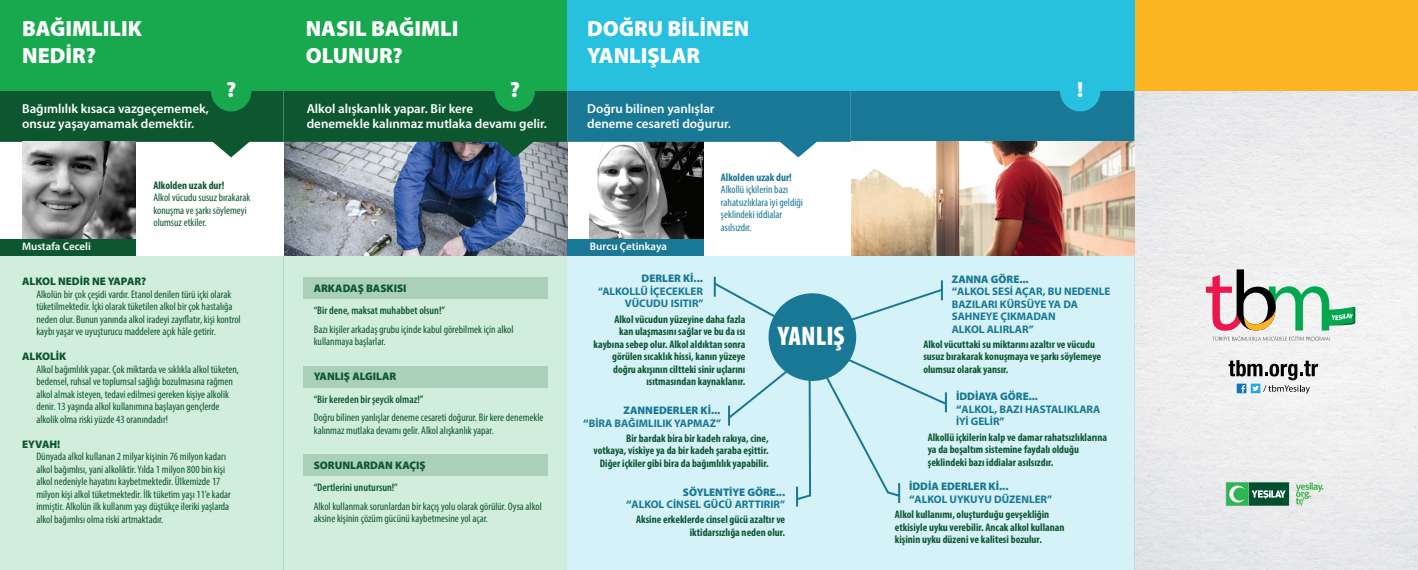
<style>
.page{position:relative;width:1418px;height:570px;background:#fff}
.page>*{position:absolute;margin:0;border:0;box-sizing:border-box;transform-origin:0 0}
.t1{font:900 condensed 27px "Myriad Pro";color:#fff}
.t2{font:900 22px/26.4px "Myriad Pro";color:#fff}
.t3{font:600 13px/15px "Myriad Pro";color:#fff}
.t4{font:condensed 11px/12.5px "Myriad Pro";color:#0d5730}
.t5{font:700 condensed 11px/12.5px "Myriad Pro";color:#0d5730;text-align:right}
.t6{font:700 11px/12.5px "Myriad Pro";color:#187896;text-align:right}
.t7{font:600 condensed 11px "Myriad Pro";color:#0d5730}
.t8{font:900 11px "Myriad Pro";color:#0d5730}
.t9{font:condensed 11px/12.5px "Myriad Pro";color:#187896}
.t10{font:600 11px "Myriad Pro";color:#fff}
.t11{font:700 condensed 11px "Myriad Pro";color:#187896}
.t12{font:900 11px "Myriad Pro";color:#187896}
.s1{font-weight:900}
</style>
<div class="page">
<div style="left:567px;top:142px;width:284px;height:428px;background:#d4f2f8"></div>
<div style="left:567px;top:142px;width:283px;height:113px;background:#fff"></div>
<img style="left:590px;top:157px;width:113px;height:82px">
<div style="left:283px;top:71px;width:284px;height:499px;background:#d1eedc"></div>
<img style="left:283px;top:142px;width:284px;height:113px">
<div style="left:0;top:142px;width:283px;height:428px;background:#d1eedc"></div>
<div style="left:0;top:142px;width:283px;height:113px;background:#fff"></div>
<svg style="left:0;top:91px;width:283px;height:66px;background:#2f6f4d"></svg>
<svg style="left:284px;top:91px;width:283px;height:66px;background:#266247"></svg>
<div style="left:283px;top:0;width:284px;height:91px;background:#18a94e"></div>
<div style="left:494px;top:71px;width:41px;height:40px;background:#18a94e;border-radius:50%"></div>
<img style="left:22px;top:142px;width:113px;height:97px">
<div style="left:0;top:239px;width:135px;height:16px;background:#0d5730"></div>
<div style="left:0;top:0;width:283px;height:91px;background:#18a94e"></div>
<div style="left:211px;top:71px;width:40px;height:40px;background:#18a94e;border-radius:50%"></div>
<img style="left:1134px;top:91px;width:283px;height:479px">
<div style="left:1134px;top:0;width:283px;height:91px;background:#fcb423"></div>
<div style="left:303px;top:277px;width:244px;height:21px;background:#aad0ba"></div>
<div style="left:303px;top:366px;width:244px;height:21px;background:#aad0ba"></div>
<div style="left:303px;top:454px;width:244px;height:22px;background:#aad0ba"></div>
<div style="left:850px;top:142px;width:284px;height:428px;background:#d4f2f8"></div>
<svg style="left:567px;top:91px;width:283px;height:66px;background:#3d89a0"></svg>
<div style="left:850px;top:91px;width:284px;height:51px;background:#187896"></div>
<div style="left:850px;top:0;width:284px;height:91px;background:#27c0de"></div>
<div style="left:567px;top:0;width:283px;height:91px;background:#27c0de"></div>
<div style="left:1059px;top:71px;width:41px;height:40px;background:#27c0de;border-radius:50%"></div>
<div style="left:567px;top:239px;width:136px;height:16px;background:#187896"></div>
<hr style="left:713px;top:277px;width:2px;height:20px;background:#187896">
<hr style="left:940px;top:280px;width:2px;height:20px;background:#187896">
<hr style="left:796px;top:486px;width:2px;height:20px;background:#187896">
<hr style="left:898px;top:483px;width:2px;height:20px;background:#187896">
<svg style="left:713px;top:281px;width:234px;height:220px"></svg>
<div style="left:768px;top:293px;width:88px;height:88px;background:#187896;border-radius:50%"></div>
<img style="left:851px;top:142px;width:283px;height:113px">
<svg style="left:1205px;top:269px;width:150px;height:71px"></svg>
<svg style="left:1225px;top:482px;width:64px;height:24px;background:#3f8d61"></svg>
<svg style="left:1295px;top:482px;width:28px;height:24px"></svg>
<svg style="left:1228px;top:360px;width:89px;height:33px"></svg>
<h2 class="t2" style="left:22px;top:16px;width:121px">BAĞIMLILIK<br>NEDİR?</h2>
<p class="t3" style="left:22px;top:100px;width:188px">Bağımlılık kısaca vazgeçememek, onsuz yaşayamamak demektir.</p>
<h2 class="t2" style="left:226px;top:76px;width:12px">?</h2>
<p class="t10" style="left:22px;top:240px;width:70px">Mustafa Ceceli</p>
<p class="t5" style="left:153px;top:178px;width:72px">Alkolden uzak dur!</p>
<p class="t4" style="left:153px;top:191px;width:98px">Alkol vücudu susuz bırakarak konuşma ve şarkı söylemeyi olumsuz etkiler.</p>
<p class="t8" style="left:22px;top:275px;width:126px">ALKOL NEDİR NE YAPAR?</p>
<p class="t4" style="left:36px;top:288px;width:206px">Alkolün bir çok çeşidi vardır. Etanol denilen türü içki olarak tüketilmektedir. İçki olarak tüketilen alkol bir çok hastalığa neden olur. Bunun yanında alkol iradeyi zayıflatır, kişi kontrol kaybı yaşar ve uyuşturucu maddelere açık hâle getirir.</p>
<p class="t8" style="left:22px;top:350px;width:46px">ALKOLİK</p>
<p class="t4" style="left:36px;top:363px;width:204px">Alkol bağımlılık yapar. Çok miktarda ve sıklıkla alkol tüketen, bedensel, ruhsal ve toplumsal sağlığı bozulmasına rağmen alkol almak isteyen, tedavi edilmesi gereken kişiye alkolik denir. 13 yaşında alkol kullanımına başlayan gençlerde alkolik olma riski yüzde 43 oranındadır!</p>
<p class="t8" style="left:22px;top:438px;width:40px">EYVAH!</p>
<p class="t4" style="left:36px;top:450px;width:196px">Dünyada alkol kullanan 2 milyar kişinin 76 milyon kadarı alkol bağımlısı, yani alkoliktir. Yılda 1 milyon 800 bin kişi alkol nedeniyle hayatını kaybetmektedir. Ülkemizde 17 milyon kişi alkol tüketmektedir. İlk tüketim yaşı 11’e kadar inmiştir. Alkolün ilk kullanım yaşı düştükçe ileriki yaşlarda alkol bağımlısı olma riski artmaktadır.</p>
<h2 class="t2" style="left:306px;top:16px;width:154px">NASIL BAĞIMLI<br>OLUNUR?</h2>
<h2 class="t2" style="left:509px;top:76px;width:12px">?</h2>
<p class="t3" style="left:307px;top:100px;width:242px">Alkol alışkanlık yapar. Bir kere<br>denemekle kalınmaz mutlaka devamı gelir.</p>
<p class="t8" style="left:314px;top:282px;width:94px">ARKADAŞ BASKISI</p>
<p class="t7" style="left:314px;top:304px;width:133px">“Bir dene, maksat muhabbet olsun!”</p>
<p class="t4" style="left:314px;top:323px;width:201px">Bazı kişiler arkadaş grubu içinde kabul görebilmek için alkol kullanmaya başlarlar.</p>
<p class="t8" style="left:314px;top:370px;width:84px">YANLIŞ ALGILAR</p>
<p class="t7" style="left:314px;top:393px;width:111px">“Bir kereden bir şeycik olmaz!”</p>
<p class="t4" style="left:314px;top:411px;width:231px">Doğru bilinen yanlışlar deneme cesareti doğurur. Bir kere denemekle kalınmaz mutlaka devamı gelir. Alkol alışkanlık yapar.</p>
<p class="t8" style="left:314px;top:458px;width:113px">SORUNLARDAN KAÇIŞ</p>
<p class="t7" style="left:314px;top:481px;width:86px">“Dertlerini unutursun!”</p>
<p class="t4" style="left:314px;top:499px;width:229px">Alkol kullanmak sorunlardan bir kaçış yolu olarak görülür. Oysa alkol aksine kişinin çözüm gücünü kaybetmesine yol açar.</p>
<h2 class="t2" style="left:587px;top:16px;width:164px">DOĞRU BİLİNEN<br>YANLIŞLAR</h2>
<p class="t3" style="left:587px;top:100px;width:145px">Doğru bilinen yanlışlar deneme cesareti doğurur.</p>
<p class="t11" style="left:721px;top:170px;width:72px">Alkolden uzak dur!</p>
<p class="t9" style="left:721px;top:183px;width:83px">Alkollü içkilerin bazı rahatsızlıklara iyi geldiği şeklindeki iddialar asılsızdır.</p>
<p class="t10" style="left:590px;top:240px;width:79px">Burcu Çetinkaya</p>
<p class="t12" style="left:641px;top:272px;width:63px">DERLER Kİ...</p>
<p class="t6" style="left:598px;top:284px;width:107px">“ALKOLLÜ İÇECEKLER<br>VÜCUDU ISITIR”</p>
<p class="t5" style="left:593px;top:312px;width:153px">Alkol vücudun yüzeyine daha fazla<br>kan ulaşmasını sağlar ve bu da ısı kaybına sebep olur. Alkol aldıktan sonra görülen sıcaklık hissi, kanın yüzeye doğru akışının ciltteki sinir uçlarını ısıtmasından kaynaklanır.</p>
<p class="t6" style="left:583px;top:404px;width:139px"><span class="s1">ZANNEDERLER Kİ...<br>“</span>BİRA BAĞIMLILIK YAPMAZ”</p>
<p class="t5" style="left:593px;top:432px;width:176px">Bir bardak bira bir kadeh rakıya, cine, votkaya, viskiye ya da bir kadeh şaraba eşittir.<br>Diğer içkiler gibi bira da bağımlılık yapabilir.</p>
<h1 class="t1" style="left:778px;top:321px;width:68px">YANLIŞ</h1>
<p class="t6" style="left:626px;top:485px;width:161px"><span class="s1">SÖYLENTİYE GÖRE...<br>“</span>ALKOL CİNSEL GÜCÜ ARTTIRIR”</p>
<p class="t5" style="left:636px;top:513px;width:150px">Aksine erkeklerde cinsel gücü azaltır ve iktidarsızlığa neden olur.</p>
<h2 class="t2" style="left:1077px;top:76px;width:8px">!</h2>
<p class="t6" style="left:951px;top:272px;width:160px;text-align:left"><span class="s1">ZANNA GÖRE...<br>“</span>ALKOL SESİ AÇAR, BU NEDENLE<br>BAZILARI KÜRSÜYE YA DA<br>SAHNEYE ÇIKMADAN<br>ALKOL ALIRLAR”</p>
<p class="t5" style="left:923px;top:338px;width:179px;text-align:left">Alkol vücuttaki su miktarını azaltır ve vücudu susuz bırakarak konuşmaya ve şarkı söylemeye olumsuz olarak yansır.</p>
<p class="t6" style="left:956px;top:390px;width:146px;text-align:left"><span class="s1">İDDİAYA GÖRE...<br>“</span>ALKOL, BAZI HASTALIKLARA<br>İYİ GELİR”</p>
<p class="t5" style="left:927px;top:430px;width:181px;text-align:left">Alkollü içkilerin kalp ve damar rahatsızlıklarına ya da boşaltım sistemine faydalı olduğu şeklindeki bazı iddialar asılsızdır.</p>
<p class="t6" style="left:909px;top:480px;width:145px;text-align:left"><span class="s1">İDDİA EDERLER Kİ...<br>“</span>ALKOL UYKUYU DÜZENLER”</p>
<p class="t5" style="left:895px;top:508px;width:171px;text-align:left">Alkol kullanımı, oluşturduğu gevşekliğin etkisiyle uyku verebilir. Ancak alkol kullanan kişinin uyku düzeni ve kalitesi bozulur.</p>
</div>
